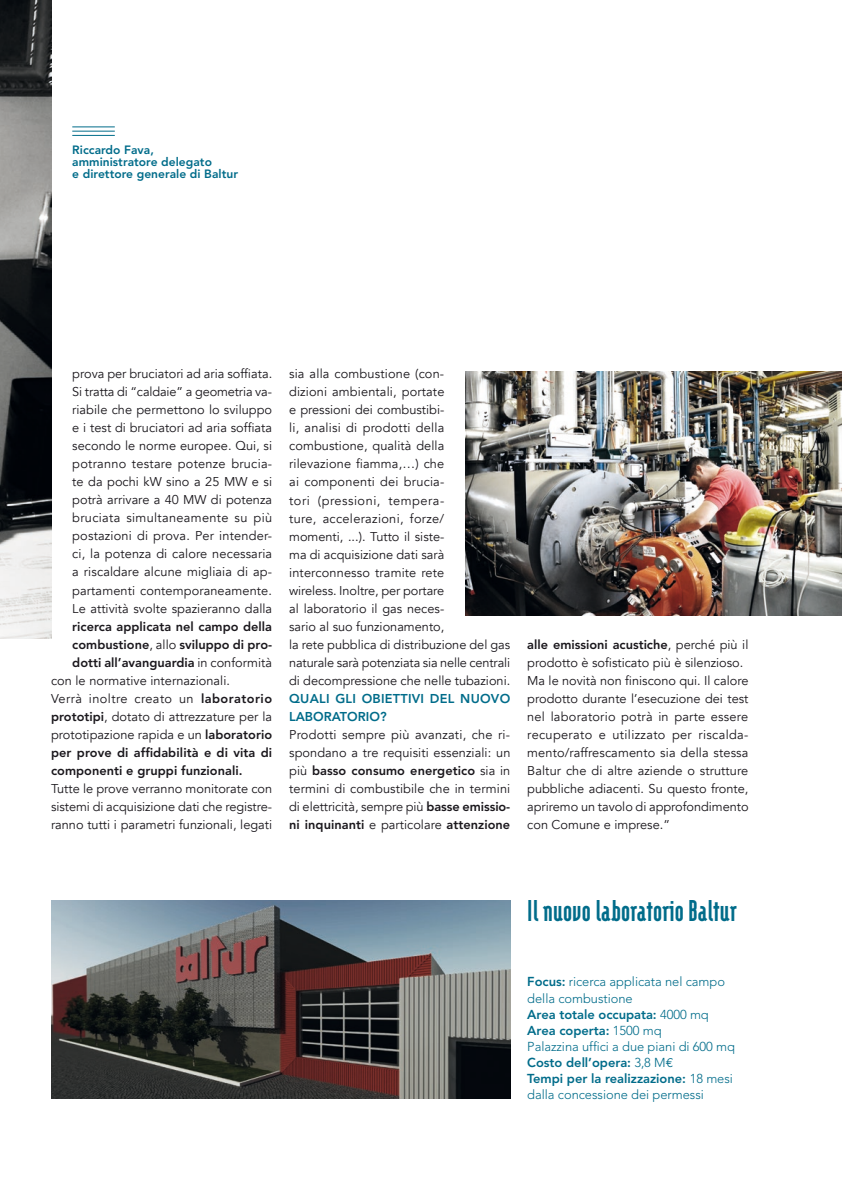
<style>
.page{position:relative;width:842px;height:1183px;background:#fff}
.page>*{position:absolute;margin:0;border:0;box-sizing:border-box;transform-origin:0 0}
.t1{font:900 36px "Modular";color:#006c8a}
.t2{font:300 12.9px/16px "Avenir";letter-spacing:-.005em;color:#006c8a}
.t3{font:12.75px/18px "Avenir";letter-spacing:.005em;color:#1a171c;text-align:justify}
.t4{font:800 12.75px "Avenir";letter-spacing:.005em;color:#1a171c}
.t5{font:800 12.75px/18px "Avenir";letter-spacing:.02em;color:#006c8a}
.t6{font:12.75px "Avenir";letter-spacing:.035em;color:#1a171c}
.t7{font:800 12px/12px "Avenir";letter-spacing:.005em;color:#006c8a}
.s1{font-weight:400}
.s2{font-weight:800}
.s3{font-family:"Euro Mono";font-weight:400}
</style>
<div class="page">
<img style="left:0;top:0;width:51px;height:638px">
<img style="left:51px;top:900px;width:459px;height:198px">
<img style="left:466px;top:371px;width:376px;height:244px">
<hr style="left:72px;top:131px;width:43px;height:1px;background:#006c8a">
<hr style="left:72px;top:135px;width:43px;height:1px;background:#006c8a">
<hr style="left:72px;top:127px;width:43px;height:1px;background:#006c8a">
<p class="t7" style="left:72px;top:144px;width:167px">Riccardo Fava, amministratore delegato<br>e direttore generale di Baltur</p>
<p class="t3" style="left:72px;top:365px;width:201px">prova per bruciatori ad aria soffiata.<br>Si tratta di “caldaie” a geometria va&shy;riabile che permettono lo sviluppo e i test di bruciatori ad aria soffiata secondo le norme europee. Qui, si potranno testare potenze brucia&shy;te da pochi kW sino a 25 MW e si potrà arrivare a 40 MW di potenza bruciata simultaneamente su più postazioni di prova. Per intender&shy;ci, la potenza di calore necessaria a riscaldare alcune migliaia di ap&shy;partamenti contemporaneamente.<br>Le attività svolte spazieranno dalla</p>
<p class="t4" style="left:72px;top:618px;width:201px">ricerca applicata nel campo della</p>
<p class="t4" style="left:72px;top:636px;width:201px">combustione<span class="s1">, allo</span> sviluppo di pro-</p>
<p class="t4" style="left:72px;top:654px;width:201px">dotti all’avanguardia <span class="s1">in conformità</span></p>
<p class="t3" style="left:51px;top:671px;width:180px">con le normative internazionali.</p>
<p class="t6" style="left:51px;top:690px;width:223px">Verrà inoltre creato un <span class="s2">laboratorio</span></p>
<p class="t3" style="left:51px;top:707px;width:223px"><span class="s2">prototipi</span>, dotato di attrezzature per la</p>
<p class="t3" style="left:51px;top:725px;width:223px">prototipazione rapida e un <span class="s2">laboratorio</span></p>
<p class="t4" style="left:51px;top:744px;width:223px">per prove di affidabilità e di vita di</p>
<p class="t4" style="left:51px;top:762px;width:193px">componenti e gruppi funzionali.</p>
<p class="t3" style="left:51px;top:779px;width:223px">Tutte le prove verranno monitorate con sistemi di acquisizione dati che registre&shy;ranno tutti i parametri funzionali, legati</p>
<p class="t3" style="left:289px;top:365px;width:223px;text-align:left">sia alla combustione (con-<br>dizioni ambientali, portate<br>e pressioni dei combustibi-<br>li, analisi di prodotti della combustione, qualità della<br>rilevazione fiamma,…) che<br>ai componenti dei brucia-<br>tori (pressioni, tempera-<br>ture, accelerazioni, forze/<br>momenti, ...). Tutto il siste-<br>ma di acquisizione dati sarà interconnesso tramite rete<br>wireless. Inoltre, per portare<br>al laboratorio il gas neces-<br>sario al suo funzionamento,<br>la rete pubblica di distribuzione del gas naturale sarà potenziata sia nelle centrali di decompressione che nelle tubazioni.</p>
<p class="t5" style="left:289px;top:689px;width:223px">QUALI GLI OBIETTIVI DEL NUOVO<br>LABORATORIO?</p>
<p class="t3" style="left:289px;top:725px;width:223px">Prodotti sempre più avanzati, che ri&shy;spondano a tre requisiti essenziali: un più <span class="s2">basso consumo energetico</span> sia in termini di combustibile che in termini di elettricità, sempre più <span class="s2">basse emissio&shy;ni inquinanti</span> e particolare <span class="s2">attenzione</span></p>
<p class="t3" style="left:527px;top:635px;width:223px;text-align:left"><span class="s2">alle emissioni acustiche</span>, perché più il prodotto è sofisticato più è silenzioso.<br>Ma le novità non finiscono qui. Il calore prodotto durante l’esecuzione dei test nel laboratorio potrà in parte essere recuperato e utilizzato per riscalda&shy;mento/raffrescamento sia della stessa Baltur che di altre aziende o strutture pubbliche adiacenti. Su questo fronte, apriremo un tavolo di approfondimento con Comune e imprese.”</p>
<h1 class="t1" style="left:527px;top:894px;width:211px">Il nuovo laboratorio Baltur</h1>
<p class="t2" style="left:527px;top:973px;width:209px"><span class="s2">Focus:</span> ricerca applicata nel campo della combustione<br><span class="s2">Area totale occupata:</span> 4000 mq<br><span class="s2">Area coperta:</span> 1500 mq<br>Palazzina uffici a due piani di 600 mq<br><span class="s2">Costo dell’opera:</span> 3,8 M<span class="s3">€<br></span><span class="s2">Tempi per la realizzazione:</span> 18 mesi dalla concessione dei permessi</p>
</div>
